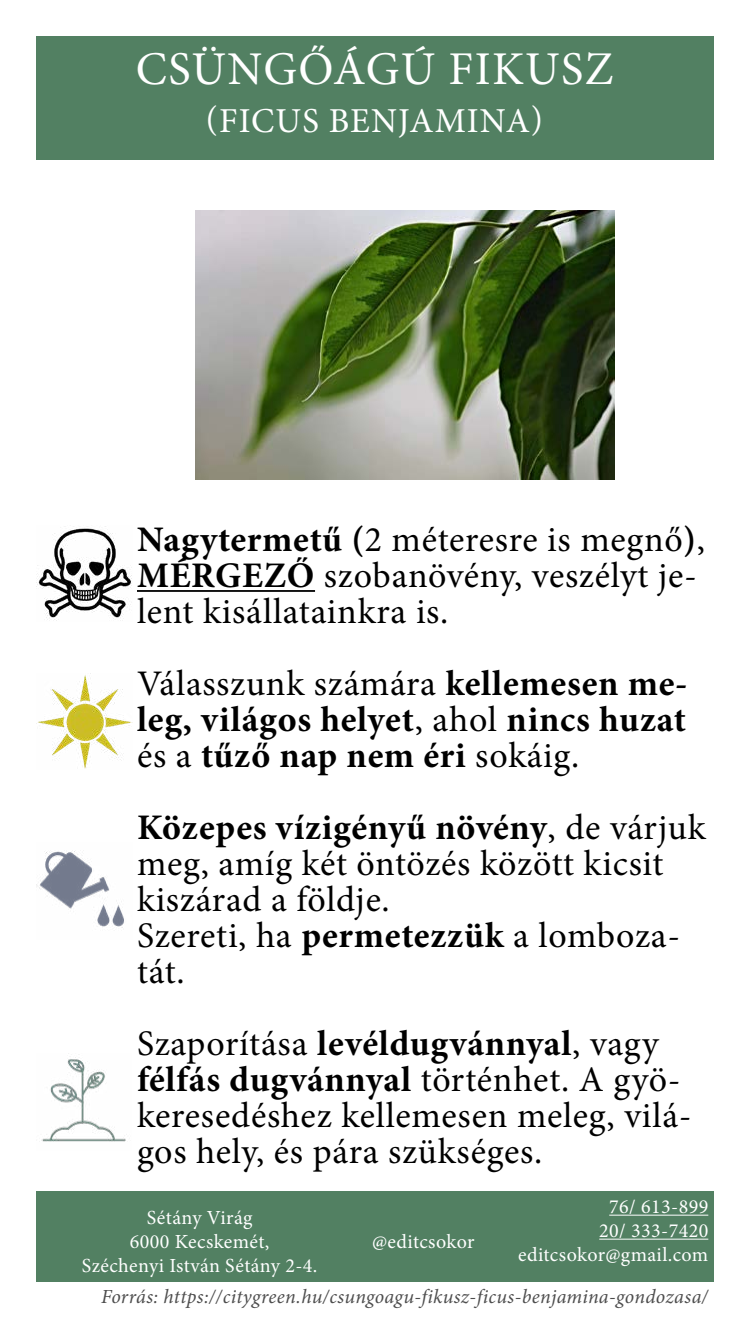
<style>
.page{position:relative;width:750px;height:1334px;background:#fff}
.page>*{position:absolute;margin:0;border:0;box-sizing:border-box;transform-origin:0 0}
.t1{font:47px "Minion Pro";letter-spacing:.03em;color:#fff}
.t2{font:36px/36px "Minion Pro";letter-spacing:.02em;color:#000}
.t3{font:700 36px/36px "Minion Pro";letter-spacing:.02em;color:#000;text-align:justify}
.t4{font:35px "Minion Pro";letter-spacing:.03em;color:#fff}
.t5{font:20px/24px "Minion Pro";letter-spacing:.02em;color:#fff;text-align:center}
.t6{font:italic 20px "Minion Pro";letter-spacing:.015em;color:#4d4d4d}
.s1{font-weight:700}
.s2{font-weight:400}
</style>
<div class="page">
<img style="left:195px;top:210px;width:420px;height:270px">
<div style="left:36px;top:36px;width:678px;height:124px;background:#528062"></div>
<hr style="left:137px;top:590px;width:178px;height:2px;background:#000">
<div style="left:36px;top:1192px;width:678px;height:90px;background:#528062"></div>
<hr style="left:609px;top:1215px;width:99px;height:1px;background:#fff">
<hr style="left:599px;top:1239px;width:109px;height:1px;background:#fff">
<img style="left:36px;top:851px;width:88px;height:77px">
<img style="left:41px;top:1057px;width:85px;height:85px">
<img style="left:36px;top:673px;width:97px;height:96px">
<img style="left:36px;top:526px;width:96px;height:95px">
<h1 class="t1" style="left:136px;top:38px;width:479px">CSÜNGŐÁGÚ FIKUSZ</h1>
<p class="t4" style="left:206px;top:97px;width:339px">(FICUS BENJAMINA)</p>
<p class="t2" style="left:137px;top:522px;width:570px"><span class="s1">Nagytermetű (</span>2 méteresre is megnő<span class="s1">)</span>,<br><span class="s1">MÉRGEZŐ</span> szobanövény, veszélyt je&shy;lent kisállatainkra is.</p>
<p class="t3" style="left:137px;top:665px;width:552px"><span class="s2">Válasszunk számára</span> kellemesen me&shy;leg, világos helyet<span class="s2">, ahol</span> nincs huzat <span class="s2">és a</span> tűző nap nem éri <span class="s2">sokáig.</span></p>
<p class="t2" style="left:137px;top:810px;width:570px"><span class="s1">Közepes vízigényű növény</span>, de várjuk meg, amíg két öntözés között kicsit kiszárad a földje.<br>Szereti, ha <span class="s1">permetezzük</span> a lomboza&shy;tát.</p>
<p class="t2" style="left:137px;top:1026px;width:556px">Szaporítása <span class="s1">levéldugvánnyal</span>, vagy <span class="s1">félfás dugvánnyal</span> történhet. A gyö&shy;keresedéshez kellemesen meleg, vilá&shy;gos hely, és pára szükséges.</p>
<p class="t5" style="left:82px;top:1206px;width:237px">Sétány Virág<br>6000 Kecskemét,<br>Széchenyi István Sétány 2-4.</p>
<p class="t5" style="left:518px;top:1195px;width:192px;text-align:right">76/ 613-899<br>20/ 333-7420 editcsokor@gmail.com</p>
<p class="t5" style="left:372px;top:1230px;width:104px">@editcsokor</p>
<p class="t6" style="left:101px;top:1283px;width:609px">Forrás: https://citygreen.hu/csungoagu-fikusz-ficus-benjamina-gondozasa/</p>
</div>
